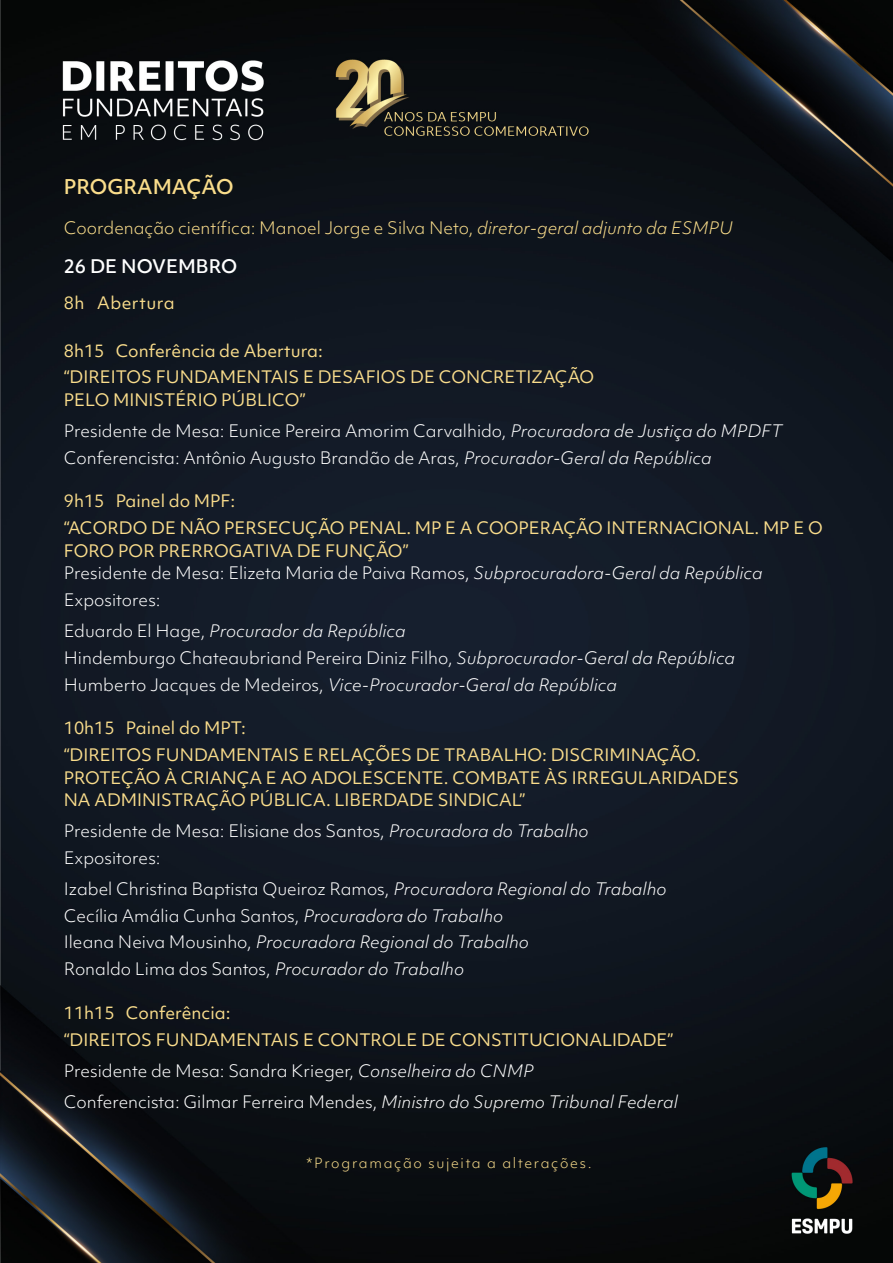
<style>
.page{position:relative;width:893px;height:1263px;background:#fff}
.page>*{position:absolute;margin:0;border:0;box-sizing:border-box;transform-origin:0 0}
.t1{font:500 19.5px "Objektiv Mk 1";color:#fadd8b}
.t2{font:500 18px "Objektiv Mk 1";color:#fff}
.t3{font:300 16.5px/26.7px "Objektiv Mk 1";color:#fff}
.t4{font:16.5px/26.7px "Objektiv Mk 1";color:#fadd8c}
.t5{font:300 16.5px "Objektiv Mk 1";color:#fadd8b}
.t6{font:16.5px "Objektiv Mk 1";letter-spacing:.025em;color:#fadd8c}
.t7{font:300 13.5px "Objektiv Mk 1";letter-spacing:.125em;color:#fadd8c}
.s1{font-style:italic}
.s2{font-weight:400;color:#fadd8c}
</style>
<div class="page">
<img style="left:0;top:0;width:893px;height:1263px">
<p class="t1" style="left:64px;top:173px;width:171px">PROGRAMAÇÃO</p>
<p class="t5" style="left:64px;top:216px;width:670px">Coordenação científica: Manoel Jorge e Silva Neto, <span class="s1">diretor-geral adjunto da ESMPU</span></p>
<p class="t2" style="left:64px;top:254px;width:175px">26 DE NOVEMBRO</p>
<p class="t6" style="left:64px;top:291px;width:112px">8h Abertura</p>
<p class="t4" style="left:64px;top:337px;width:532px">8h15 Conferência de Abertura:<br>“DIREITOS FUNDAMENTAIS E DESAFIOS DE CONCRETIZAÇÃO</p>
<p class="t3" style="left:64px;top:384px;width:720px;line-height:31px"><span class="s2">PELO MINISTÉRIO PÚBLICO”<br></span>Presidente de Mesa: Eunice Pereira Amorim Carvalhido, <span class="s1">Procuradora de Justiça do MPDFT</span></p>
<p class="t3" style="left:64px;top:444px;width:649px">Conferencista: Antônio Augusto Brandão de Aras, <span class="s1">Procurador-Geral da República</span></p>
<p class="t4" style="left:64px;top:488px;width:760px">9h15 Painel do MPF:<br>“ACORDO DE NÃO PERSECUÇÃO PENAL. MP E A COOPERAÇÃO INTERNACIONAL. MP E O</p>
<p class="t3" style="left:64px;top:539px;width:700px;line-height:22.5px"><span class="s2">FORO POR PRERROGATIVA DE FUNÇÃO”<br></span>Presidente de Mesa: Elizeta Maria de Paiva Ramos, <span class="s1">Subprocuradora-Geral da República</span></p>
<p class="t3" style="left:64px;top:584px;width:343px;line-height:31px">Expositores:<br>Eduardo El Hage, <span class="s1">Procurador da República</span></p>
<p class="t3" style="left:64px;top:644px;width:673px">Hindemburgo Chateaubriand Pereira Diniz Filho, <span class="s1">Subprocurador-Geral da República<br></span>Humberto Jacques de Medeiros, <span class="s1">Vice-Procurador-Geral da República</span></p>
<p class="t4" style="left:64px;top:715px;width:638px">10h15 Painel do MPT:<br>“DIREITOS FUNDAMENTAIS E RELAÇÕES DE TRABALHO: DISCRIMINAÇÃO.</p>
<p class="t4" style="left:64px;top:766px;width:677px;line-height:22.5px">PROTEÇÃO À CRIANÇA E AO ADOLESCENTE. COMBATE ÀS IRREGULARIDADES<br>NA ADMINISTRAÇÃO PÚBLICA. LIBERDADE SINDICAL”</p>
<p class="t3" style="left:64px;top:817px;width:526px">Presidente de Mesa: Elisiane dos Santos, <span class="s1">Procuradora do Trabalho<br></span>Expositores:</p>
<p class="t3" style="left:64px;top:875px;width:604px">Izabel Christina Baptista Queiroz Ramos, <span class="s1">Procuradora Regional do Trabalho </span>Cecília Amália Cunha Santos, <span class="s1">Procuradora do Trabalho<br></span>Ileana Neiva Mousinho, <span class="s1">Procuradora Regional do Trabalho<br></span>Ronaldo Lima dos Santos, <span class="s1">Procurador do Trabalho</span></p>
<p class="t4" style="left:64px;top:999px;width:611px">11h15 Conferência:<br>“DIREITOS FUNDAMENTAIS E CONTROLE DE CONSTITUCIONALIDADE”</p>
<p class="t3" style="left:64px;top:1055px;width:615px;line-height:31px">Presidente de Mesa: Sandra Krieger, <span class="s1">Conselheira do CNMP<br></span>Conferencista: Gilmar Ferreira Mendes, <span class="s1">Ministro do Supremo Tribunal Federal</span></p>
<p class="t7" style="left:306px;top:1153px;width:287px">*Programação sujeita a alterações.</p>
</div>
